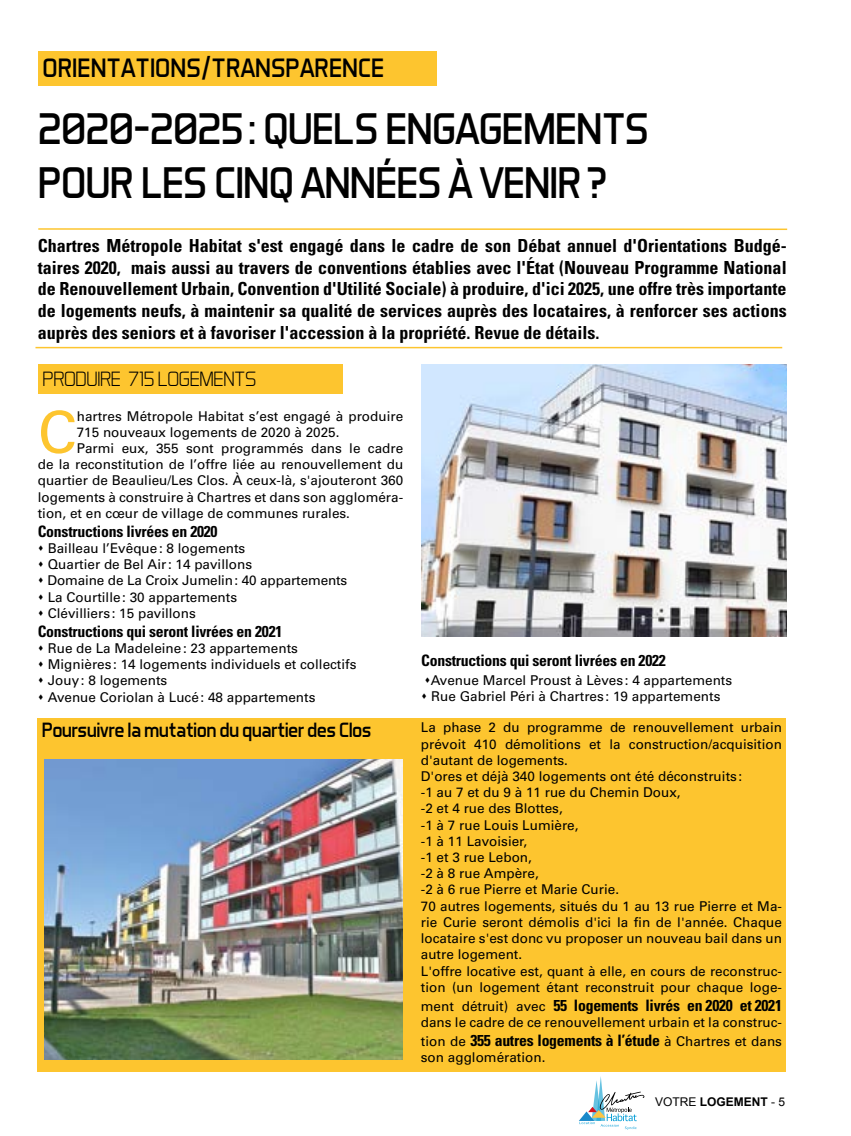
<style>
.page{position:relative;width:851px;height:1136px;background:#fff}
.page>*{position:absolute;margin:0;border:0;box-sizing:border-box;transform-origin:0 0}
.t1{font:58.35px "Univers";color:#fdc52f}
.t2{font:45px/54px "Aero Matics";letter-spacing:-.02em;color:#000}
.t3{font:27px "Aero Matics";color:#000}
.t4{font:21px "Aero Matics";letter-spacing:-.03em;color:#000}
.t5{font:300 21px "Aero Matics";letter-spacing:-.02em;color:#000}
.t6{font:700 condensed 18px/21.6px "Univers";color:#000;text-align:justify}
.t7{font:700 condensed 15.75px "Univers";letter-spacing:-.015em;color:#000}
.t8{font:13.5px/16.2px "Univers";color:#000}
.t9{font:700 12px "Arial";color:#000}
.s1{font-weight:400;font-stretch:normal;font-size:13.5px}
.s2{font-weight:400}
</style>
<div class="page">
<svg style="left:579px;top:1076px;width:65px;height:53px"></svg>
<div style="left:38px;top:51px;width:398px;height:34px;background:#fdc52f"></div>
<hr style="left:38px;top:228px;width:749px;height:2px;background:#fdc52f">
<hr style="left:35px;top:347px;width:747px;height:1px;background:#fdc52f">
<img style="left:421px;top:365px;width:365px;height:271px">
<div style="left:37px;top:718px;width:749px;height:352px;background:#fdc52f"></div>
<img style="left:45px;top:759px;width:357px;height:300px">
<div style="left:38px;top:364px;width:304px;height:29px;background:#fdc52f"></div>
<h3 class="t3" style="left:43px;top:52px;width:343px">ORIENTATIONS/TRANSPARENCE</h3>
<h2 class="t2" style="left:38px;top:101px;width:612px">2020-2025: QUELS ENGAGEMENTS<br>POUR LES CINQ ANNÉES À VENIR?</h2>
<p class="t6" style="left:38px;top:235px;width:750px">Chartres Métropole Habitat s'est engagé dans le cadre de son Débat annuel d'Orientations Budgé&shy;taires 2020, mais aussi au travers de conventions établies avec l'État (Nouveau Programme National de Renouvellement Urbain, Convention d'Utilité Sociale) à produire, d'ici 2025, une offre très importante de logements neufs, à maintenir sa qualité de services auprès des locataires, à renforcer ses actions auprès des seniors et à favoriser l'accession à la propriété. Revue de détails.</p>
<h3 class="t5" style="left:43px;top:366px;width:215px">PRODUIRE 715 LOGEMENTS</h3>
<h1 class="t1" style="left:38px;top:397px;width:40px">C</h1>
<p class="t8" style="left:77px;top:407px;width:328px">hartres Métropole Habitat s’est engagé à produire</p>
<p class="t8" style="left:77px;top:424px;width:264px">715 nouveaux logements de 2020 à 2025.</p>
<p class="t8" style="left:77px;top:440px;width:328px">Parmi eux, 355 sont programmés dans le cadre</p>
<p class="t8" style="left:38px;top:456px;width:367px">de la reconstitution de l’offre liée au renouvellement du</p>
<p class="t8" style="left:38px;top:472px;width:367px">quartier de Beaulieu/Les Clos. À ceux-là, s'ajouteront 360</p>
<p class="t8" style="left:38px;top:488px;width:367px">logements à construire à Chartres et dans son aggloméra-</p>
<p class="t8" style="left:38px;top:505px;width:314px">tion, et en cœur de village de communes rurales.</p>
<p class="t7" style="left:38px;top:521px;width:181px">Constructions livrées en 2020</p>
<p class="t8" style="left:38px;top:540px;width:209px">▲ Bailleau l’Evêque: 8 logements</p>
<p class="t8" style="left:38px;top:556px;width:216px">▲ Quartier de Bel Air: 14 pavillons</p>
<p class="t8" style="left:38px;top:572px;width:311px">▲ Domaine de La Croix Jumelin: 40 appartements</p>
<p class="t8" style="left:38px;top:588px;width:201px">▲ La Courtille: 30 appartements</p>
<p class="t8" style="left:38px;top:605px;width:159px">▲ Clévilliers : 15 pavillons</p>
<p class="t7" style="left:38px;top:621px;width:246px">Constructions qui seront livrées en 2021</p>
<p class="t8" style="left:38px;top:640px;width:261px">▲ Rue de La Madeleine: 23 appartements</p>
<p class="t8" style="left:38px;top:656px;width:320px">▲ Mignières : 14 logements individuels et collectifs</p>
<p class="t8" style="left:38px;top:672px;width:131px">▲ Jouy: 8 logements</p>
<p class="t8" style="left:38px;top:688px;width:279px">▲ Avenue Coriolan à Lucé: 48 appartements</p>
<p class="t7" style="left:421px;top:650px;width:246px">Constructions qui seront livrées en 2022</p>
<p class="t8" style="left:424px;top:672px;width:309px">▲Avenue Marcel Proust à Lèves: 4 appartements</p>
<p class="t8" style="left:421px;top:688px;width:300px">▲ Rue Gabriel Péri à Chartres : 19 appartements</p>
<h3 class="t4" style="left:42px;top:717px;width:331px">Poursuivre la mutation du quartier des Clos</h3>
<p class="t8" style="left:421px;top:719px;width:362px">La phase 2 du programme de renouvellement urbain prévoit 410 démolitions et la construction/acquisition d'autant de logements.<br>D'ores et déjà 340 logements ont été déconstruits:<br>-1 au 7 et du 9 à 11 rue du Chemin Doux,<br>-2 et 4 rue des Blottes,<br>-1 à 7 rue Louis Lumière,<br>-1 à 11 Lavoisier,<br>-1 et 3 rue Lebon,<br>-2 à 8 rue Ampère,<br>-2 à 6 rue Pierre et Marie Curie.<br>70 autres logements, situés du 1 au 13 rue Pierre et Ma&shy;rie Curie seront démolis d'ici la fin de l'année. Chaque locataire s'est donc vu proposer un nouveau bail dans un autre logement.<br>L'offre locative est, quant à elle, en cours de reconstruc&shy;tion (un logement étant reconstruit pour chaque loge-</p>
<p class="t7" style="left:421px;top:995px;width:362px"><span class="s1">ment détruit) avec</span> 55 logements livrés en 2020 et 2021</p>
<p class="t8" style="left:421px;top:1013px;width:362px">dans le cadre de ce renouvellement urbain et la construc-</p>
<p class="t7" style="left:421px;top:1030px;width:362px"><span class="s1">tion de</span> 355 autres logements à l’étude <span class="s1">à Chartres et dans</span></p>
<p class="t8" style="left:421px;top:1048px;width:126px">son agglomération.</p>
<p class="t9" style="left:655px;top:1094px;width:132px"><span class="s2">VOTRE</span> LOGEMENT <span class="s2">- 5</span></p>
</div>
